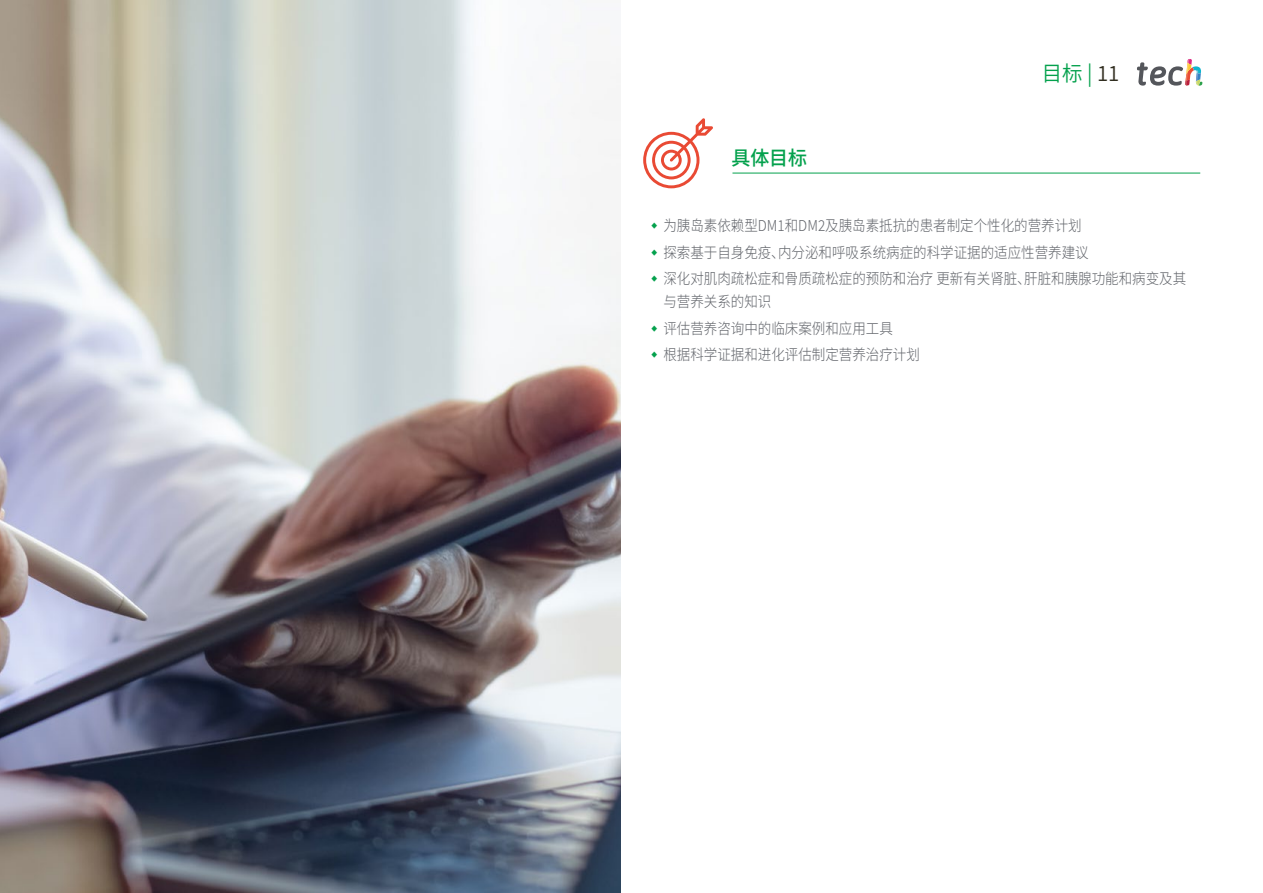
<style>
.page{position:relative;width:1263px;height:893px;background:#fff}
.page>*{position:absolute;margin:0;border:0;box-sizing:border-box;transform-origin:0 0}
.t1{font:21px "Source Han Sans CN";color:#04a14d}
.t2{font:500 19.5px "Source Han Sans CN";color:#04a14d}
.t3{font:300 15px/26.7px "Source Han Sans CN";color:#61646a;scale:.9 1}
.s1{color:#312e20}
</style>
<div class="page">
<svg style="left:643px;top:118px;width:70px;height:70px"></svg>
<hr style="left:732px;top:173px;width:468px;height:1px;background:#04a14d">
<img style="left:0;top:0;width:621px;height:893px">
<svg style="left:1137px;top:59px;width:65px;height:27px"></svg>
<h2 class="t2" style="left:731px;top:147px;width:77px">具体目标</h2>
<h1 class="t1" style="left:1042px;top:61px;width:79px">目标 | <span class="s1">11</span></h1>
<p class="t3" style="left:663px;top:212px;width:582px">为胰岛素依赖型DM1和DM2及胰岛素抵抗的患者制定个性化的营养计划<br>探索基于自身免疫、内分泌和呼吸系统病症的科学证据的适应性营养建议<br>深化对肌肉疏松症和骨质疏松症的预防和治疗 更新有关肾脏、肝脏和胰腺功能和病变及其</p>
<p class="t3" style="left:663px;top:288px;width:286px">与营养关系的知识<br>评估营养咨询中的临床案例和应用工具<br>根据科学证据和进化评估制定营养治疗计划</p>
</div>
